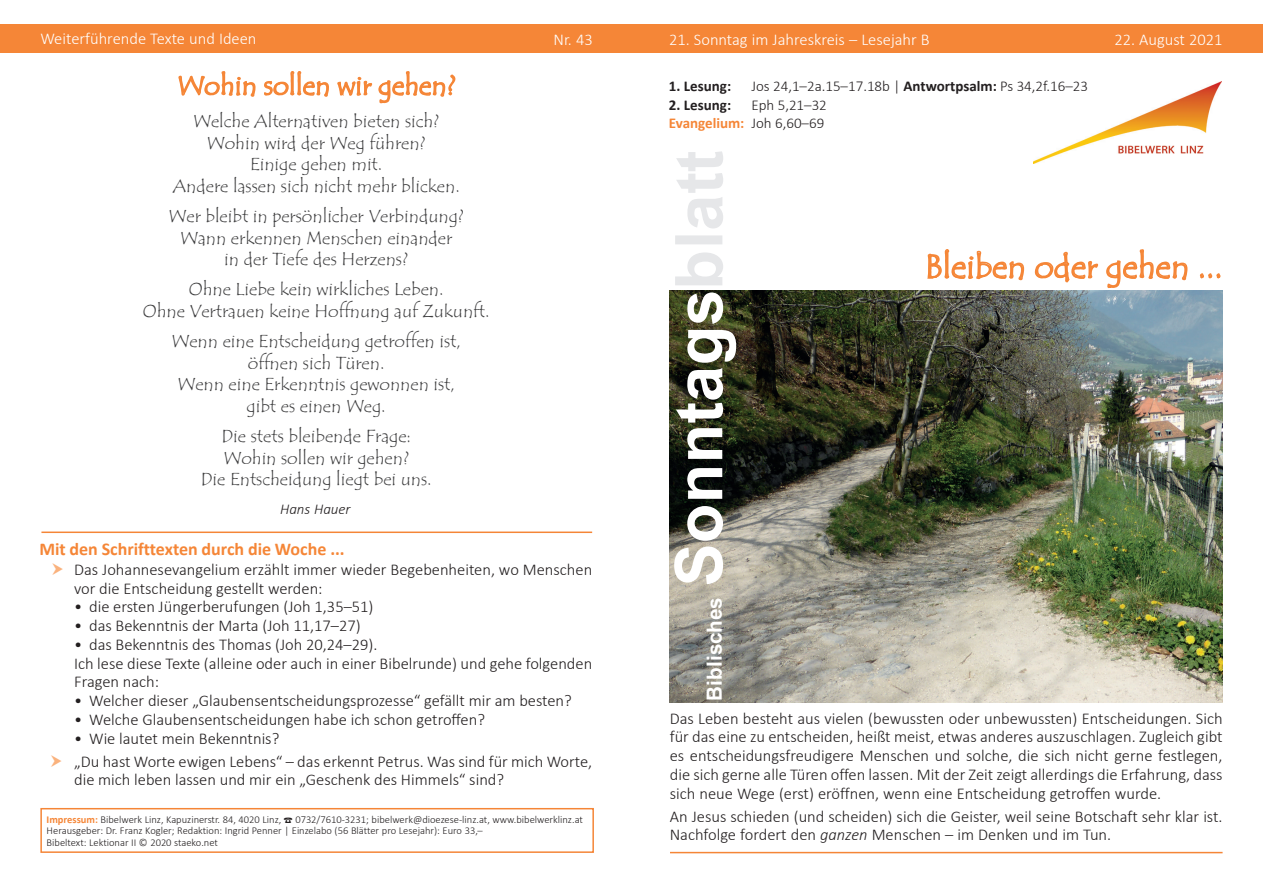
<style>
.page{position:relative;width:1263px;height:893px;background:#fff}
.page>*{position:absolute;margin:0;border:0;box-sizing:border-box;transform-origin:0 0}
.t1{font:700 66px "Arial Narrow MT Pro";color:#fff;scale:1.2 1}
.t2{font:33px "Tempus Sans ITC";color:#f58637}
.t3{font:700 21px "Arial Narrow MT Pro";color:#fff;scale:1.2 1}
.t4{font:18px/21.6px "Tempus Sans ITC";color:#3e3e3f;text-align:center}
.t5{font:700 18px "Calibri";color:#f58637}
.t6{font:300 16.5px/18.8px "Calibri";color:#231f20}
.t7{font:300 16.5px "Calibri";color:#fff}
.t8{font:300 15px/18px "Calibri";color:#231f20;text-align:right}
.t9{font:700 15px "Calibri";color:#231f20}
.t10{font:italic 300 15px "Calibri";color:#231f20}
.t11{font:300 10.5px/11.2px "Calibri";color:#231f20}
.s1{font-weight:700}
.s2{font-weight:700;color:#f58637}
.s3{color:#e6e7e9}
.s4{font-style:italic}
</style>
<div class="page">
<img style="left:1033px;top:81px;width:188px;height:82px">
<div style="left:0;top:24px;width:1263px;height:29px;background:#f58637"></div>
<hr style="left:670px;top:852px;width:552px;height:1px;background:#f58637">
<svg style="left:927px;top:249px;width:98px;height:32px"></svg>
<svg style="left:1034px;top:251px;width:65px;height:32px"></svg>
<svg style="left:1106px;top:249px;width:82px;height:39px"></svg>
<svg style="left:1199px;top:273px;width:22px;height:6px"></svg>
<img style="left:670px;top:290px;width:552px;height:413px">
<hr style="left:41px;top:531px;width:551px;height:2px;background:#f58637">
<svg style="left:178px;top:71px;width:78px;height:26px"></svg>
<svg style="left:264px;top:71px;width:65px;height:26px"></svg>
<svg style="left:337px;top:71px;width:119px;height:33px"></svg>
<div style="left:40px;top:808px;width:554px;height:45px;border:2px solid #f58637"></div>
<p class="t7" style="left:40px;top:28px;width:218px">Weiterführende Texte und Ideen</p>
<p class="t7" style="left:553px;top:29px;width:41px">Nr. 43</p>
<p class="t7" style="left:669px;top:29px;width:262px">21. Sonntag im Jahreskreis – Lesejahr B</p>
<p class="t7" style="left:1114px;top:29px;width:110px">22. August 2021</p>
<p class="t9" style="left:669px;top:75px;width:64px">1. Lesung:</p>
<p class="t8" style="left:751px;top:77px;width:338px">Jos 24,1–2a.15–17.18b | <span class="s1">Antwortpsalm:</span> Ps 34,2f.16–23</p>
<p class="t9" style="left:669px;top:94px;width:64px">2. Lesung:</p>
<p class="t8" style="left:669px;top:96px;width:159px">Eph 5,21–32<br><span class="s2">Evangelium:</span> Joh 6,60–69</p>
<p class="t4" style="left:173px;top:111px;width:289px">Welche Alternativen bieten sich?<br>Wohin wird der Weg führen?<br>Einige gehen mit.<br>Andere lassen sich nicht mehr blicken.</p>
<p class="t4" style="left:169px;top:206px;width:297px">Wer bleibt in persönlicher Verbindung?<br>Wann erkennen Menschen einander<br>in der Tiefe des Herzens?</p>
<p class="t4" style="left:143px;top:279px;width:348px">Ohne Liebe kein wirkliches Leben.<br>Ohne Vertrauen keine Hoffnung auf Zukunft.</p>
<p class="t4" style="left:171px;top:331px;width:291px">Wenn eine Entscheidung getroffen ist, öffnen sich Türen.<br>Wenn eine Erkenntnis gewonnen ist, gibt es einen Weg.</p>
<p class="t4" style="left:201px;top:425px;width:232px">Die stets bleibende Frage:<br>Wohin sollen wir gehen?<br>Die Entscheidung liegt bei uns.</p>
<p class="t10" style="left:280px;top:500px;width:72px">Hans Hauer</p>
<h1 class="t1" style="left:659px;top:587px;width:365px;rotate:-90deg">Sonntags<span class="s3">blatt</span></h1>
<p class="t3" style="left:702px;top:701px;width:88px;rotate:-90deg">Biblisches</p>
<h2 class="t2" style="left:925px;top:246px;width:299px">Bleiben oder gehen ...</h2>
<p class="t5" style="left:39px;top:536px;width:307px">Mit den Schrifttexten durch die Woche ...</p>
<p class="t6" style="left:74px;top:560px;width:520px">Das Johannesevangelium erzählt immer wieder Begebenheiten, wo Menschen vor die Entscheidung gestellt werden:</p>
<p class="t6" style="left:74px;top:597px;width:301px">• die ersten Jüngerberufungen (Joh 1,35–51)</p>
<p class="t6" style="left:74px;top:616px;width:288px">• das Bekenntnis der Marta (Joh 11,17–27)</p>
<p class="t6" style="left:74px;top:635px;width:520px">• das Bekenntnis des Thomas (Joh 20,24–29).<br>Ich lese diese Texte (alleine oder auch in einer Bibelrunde) und gehe folgenden<br>Fragen nach:</p>
<p class="t6" style="left:74px;top:691px;width:499px">• Welcher dieser „Glaubensentscheidungsprozesse“ gefällt mir am besten?</p>
<p class="t6" style="left:74px;top:710px;width:412px">• Welche Glaubensentscheidungen habe ich schon getroffen?</p>
<p class="t6" style="left:74px;top:726px;width:520px;line-height:23px">• Wie lautet mein Bekenntnis?<br>„Du hast Worte ewigen Lebens“ – das erkennt Petrus. Was sind für mich Worte,</p>
<p class="t6" style="left:74px;top:770px;width:431px">die mich leben lassen und mir ein „Geschenk des Himmels“ sind?</p>
<p class="t6" style="left:670px;top:709px;width:554px;text-align:justify">Das Leben besteht aus vielen (bewussten oder unbewussten) Entscheidungen. Sich für das eine zu entscheiden, heißt meist, etwas anderes auszuschlagen. Zugleich gibt es entscheidungsfreudigere Menschen und solche, die sich nicht gerne festlegen, die sich gerne alle Türen offen lassen. Mit der Zeit zeigt allerdings die Erfahrung, dass sich neue Wege (erst) eröffnen, wenn eine Entscheidung getroffen wurde.</p>
<p class="t6" style="left:670px;top:807px;width:554px">An Jesus schieden (und scheiden) sich die Geister, weil seine Botschaft sehr klar ist.<br>Nachfolge fordert den <span class="s4">ganzen</span> Menschen – im Denken und im Tun.</p>
<p class="t11" style="left:47px;top:814px;width:538px;text-indent:249px">0732/7610-3231; bibelwerk@dioezese-linz.at, www.bibelwerklinz.at<br>Herausgeber: Dr. Franz Kogler; Redaktion: Ingrid Penner | Einzelabo (56 Blätter pro Lesejahr): Euro 33,–<br>Bibeltext: Lektionar II © 2020 staeko.net</p>
<p class="t11" style="left:47px;top:814px;width:236px"><span class="s2">Impressum:</span> Bibelwerk Linz, Kapuzinerstr. 84, 4020 Linz,</p>
</div>
